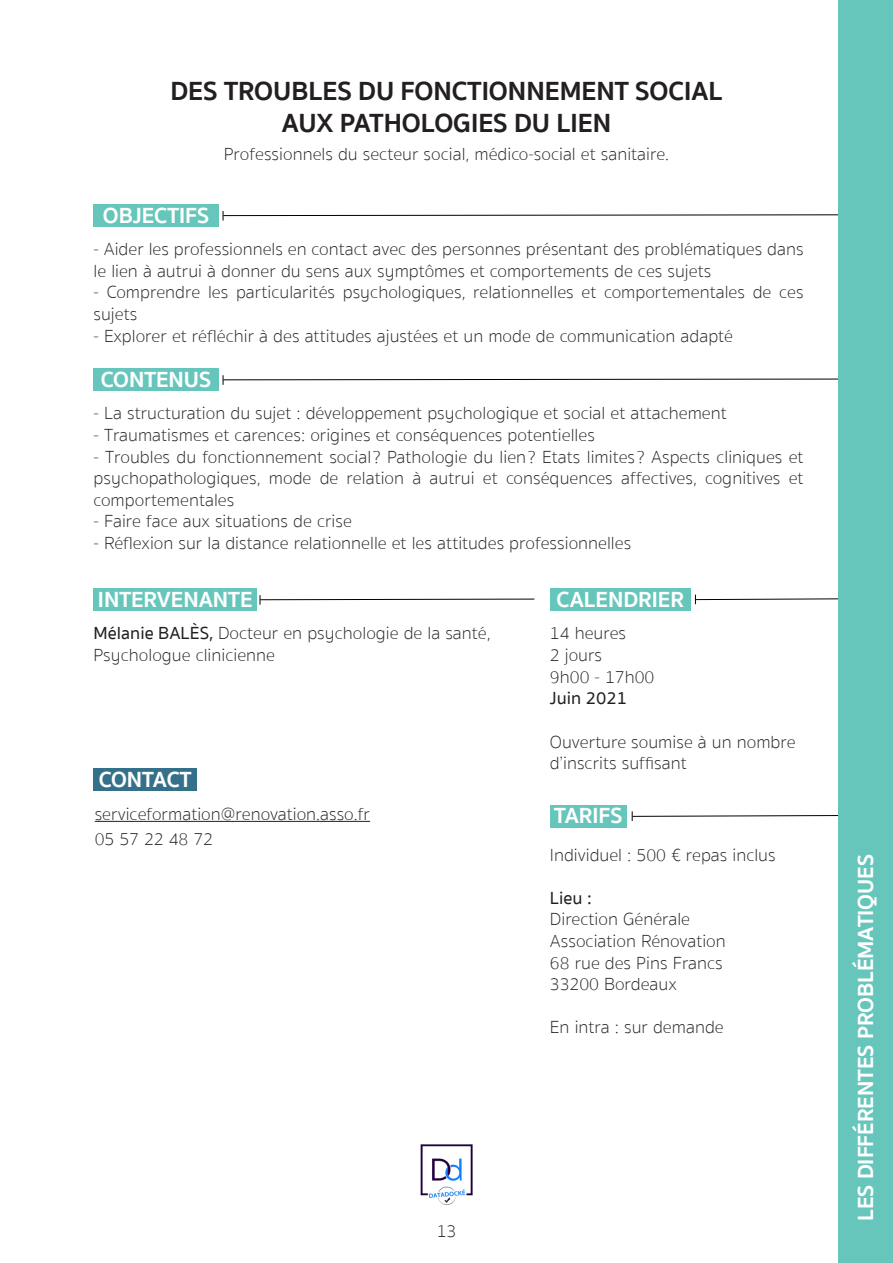
<style>
.page{position:relative;width:893px;height:1263px;background:#fff}
.page>*{position:absolute;margin:0;border:0;box-sizing:border-box;transform-origin:0 0}
.t1{font:700 27px/32.4px "Sukhumvit Set";color:#231f20;text-align:center}
.t2{font:700 22.5px "Sukhumvit Set";color:#fff}
.t3{font:100 18px/21.6px "Sukhumvit Set";color:#231f20}
.t4{font:500 18px "Sukhumvit Set";color:#231f20}
.s1{font-weight:500}
</style>
<div class="page">
<img style="left:420px;top:1144px;width:53px;height:61px">
<div style="left:94px;top:204px;width:125px;height:23px;background:#66c6bb"></div>
<svg style="left:223px;top:211px;width:616px;height:10px"></svg>
<div style="left:94px;top:368px;width:125px;height:23px;background:#66c6bb"></div>
<svg style="left:223px;top:375px;width:616px;height:10px"></svg>
<div style="left:94px;top:588px;width:163px;height:23px;background:#66c6bb"></div>
<svg style="left:260px;top:595px;width:275px;height:10px"></svg>
<div style="left:550px;top:588px;width:140px;height:23px;background:#66c6bb"></div>
<svg style="left:695px;top:595px;width:144px;height:9px"></svg>
<hr style="left:95px;top:821px;width:275px;height:1px;background:#231f20">
<div style="left:94px;top:768px;width:103px;height:23px;background:#35708a"></div>
<div style="left:550px;top:805px;width:77px;height:23px;background:#66c6bb"></div>
<svg style="left:632px;top:811px;width:207px;height:10px"></svg>
<div style="left:839px;top:0;width:54px;height:1263px;background:#66c6bb"></div>
<p class="t1" style="left:170px;top:75px;width:554px">DES TROUBLES DU FONCTIONNEMENT SOCIAL<br>AUX PATHOLOGIES DU LIEN</p>
<p class="t3" style="left:224px;top:144px;width:447px">Professionnels du secteur social, médico-social et sanitaire.</p>
<p class="t2" style="left:103px;top:198px;width:108px">OBJECTIFS</p>
<p class="t3" style="left:94px;top:239px;width:712px">- Aider les professionnels en contact avec des personnes présentant des problématiques dans le lien à autrui à donner du sens aux symptômes et comportements de ces sujets</p>
<p class="t3" style="left:94px;top:282px;width:712px">- Comprendre les particularités psychologiques, relationnelles et comportementales de ces sujets</p>
<p class="t3" style="left:94px;top:325px;width:641px">- Explorer et réfléchir à des attitudes ajustées et un mode de communication adapté</p>
<p class="t2" style="left:101px;top:362px;width:112px">CONTENUS</p>
<p class="t3" style="left:94px;top:403px;width:635px">- La structuration du sujet : développement psychologique et social et attachement</p>
<p class="t3" style="left:94px;top:425px;width:503px">- Traumatismes et carences : origines et conséquences potentielles</p>
<p class="t3" style="left:94px;top:446px;width:712px;text-align:justify">- Troubles du fonctionnement social ? Pathologie du lien ? Etats limites ? Aspects cliniques et psychopathologiques, mode de relation à autrui et conséquences affectives, cognitives et comportementales</p>
<p class="t3" style="left:94px;top:511px;width:260px">- Faire face aux situations de crise</p>
<p class="t3" style="left:94px;top:533px;width:539px">- Réflexion sur la distance relationnelle et les attitudes professionnelles</p>
<p class="t2" style="left:98px;top:582px;width:156px">INTERVENANTE</p>
<p class="t3" style="left:94px;top:623px;width:399px"><span class="s1">Mélanie BALÈS,</span> Docteur en psychologie de la santé,</p>
<p class="t3" style="left:94px;top:645px;width:183px">Psychologue clinicienne</p>
<p class="t2" style="left:557px;top:582px;width:129px">CALENDRIER</p>
<p class="t3" style="left:550px;top:623px;width:78px">14 heures<br>2 jours</p>
<p class="t3" style="left:550px;top:666px;width:106px">9h00 - 17h00</p>
<p class="t4" style="left:550px;top:686px;width:79px">Juin 2021</p>
<p class="t3" style="left:550px;top:731px;width:247px">Ouverture soumise à un nombre d’inscrits suffisant</p>
<p class="t2" style="left:99px;top:762px;width:94px">CONTACT</p>
<p class="t3" style="left:95px;top:801px;width:277px;line-height:25.5px">serviceformation@renovation.asso.fr<br>05 57 22 48 72</p>
<p class="t3" style="left:437px;top:1221px;width:21px">13</p>
<p class="t2" style="left:554px;top:798px;width:70px">TARIFS</p>
<p class="t3" style="left:550px;top:844px;width:227px">Individuel : 500 € repas inclus</p>
<p class="t3" style="left:550px;top:887px;width:142px"><span class="s1">Lieu :<br></span>Direction Générale</p>
<p class="t3" style="left:550px;top:931px;width:177px">Association Rénovation</p>
<p class="t3" style="left:550px;top:952px;width:174px">68 rue des Pins Francs</p>
<p class="t3" style="left:550px;top:974px;width:128px">33200 Bordeaux</p>
<p class="t3" style="left:550px;top:1017px;width:175px">En intra : sur demande</p>
<p class="t2" style="left:848px;top:1221px;width:368px;rotate:-90deg">LES DIFFÉRENTES PROBLÉMATIQUES</p>
</div>
